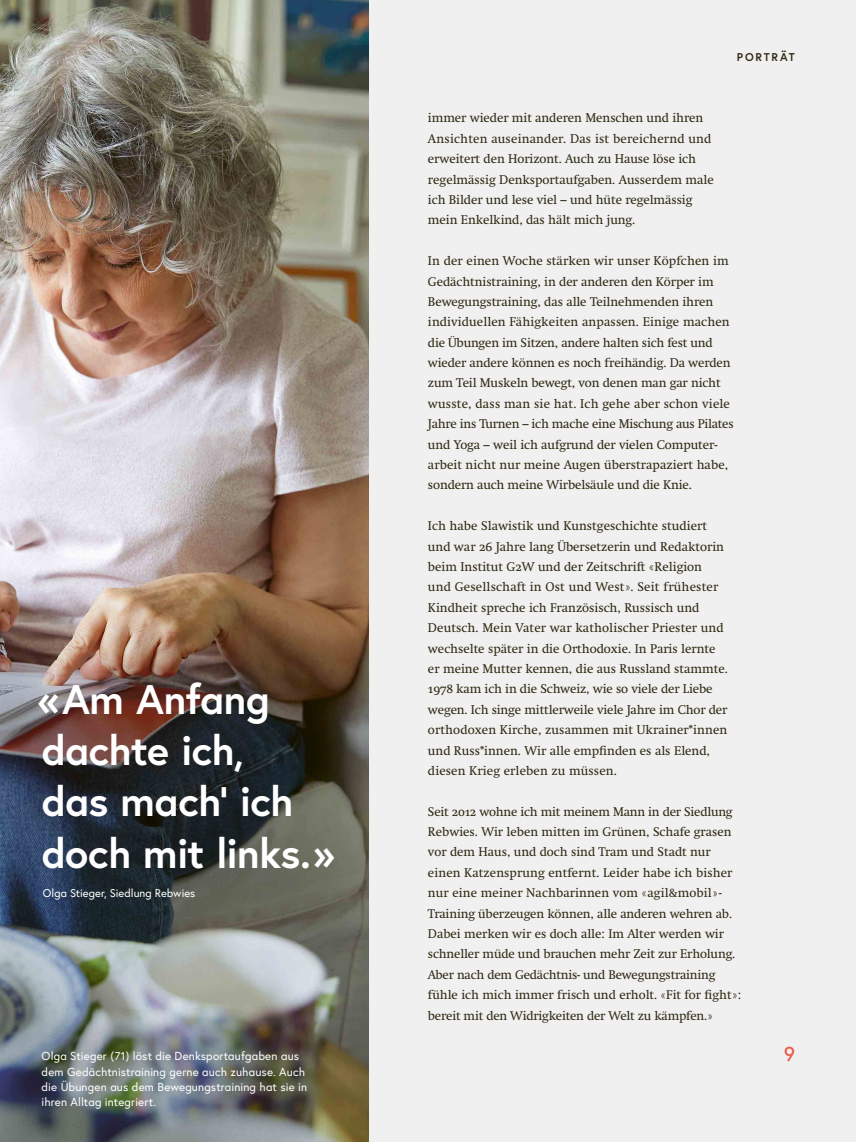
<style>
.page{position:relative;width:856px;height:1142px;background:#fff}
.page>*{position:absolute;margin:0;border:0;box-sizing:border-box;transform-origin:0 0}
.t1{font:700 41.25px/51.2px "Europa";letter-spacing:-.02em;color:#fff}
.t2{font:20px "Europa";color:#ec6453}
.t3{font:12.88px/20.4px "Swift Neue LT Pro";color:#2f2912}
.t4{font:12.75px/20.4px "Swift Neue LT Pro";color:#2f2912}
.t5{font:11.62px/15.2px "Europa";letter-spacing:.01em;color:#fff}
.t6{font:11.25px "Europa";color:#fff}
.t7{font:700 11.25px "Europa";letter-spacing:.16em;color:#2f2912}
.s1{font-size:11.25px}
</style>
<div class="page">
<div style="left:0;top:0;width:856px;height:1141px;background:#f0f0f0"></div>
<img style="left:0;top:0;width:369px;height:1141px">
<h1 class="t1" style="left:38px;top:672px;width:298px">«Am Anfang dachte ich,<br>das mach' ich doch mit links.»</h1>
<p class="t6" style="left:43px;top:885px;width:154px">Olga Stieger, Siedlung Rebwies</p>
<p class="t5" style="left:42px;top:1048px;width:267px">Olga Stieger (<span class="s1">71</span>) löst die Denksportaufgaben aus dem Gedächtnistraining gerne auch zuhause. Auch die Übungen aus dem Bewegungstraining hat sie in ihren Alltag integriert.</p>
<p class="t7" style="left:737px;top:50px;width:59px">PORTRÄT</p>
<p class="t3" style="left:428px;top:108px;width:287px">immer wieder mit anderen Menschen und ihren Ansichten auseinander. Das ist bereichernd und erweitert den Horizont. Auch zu Hause löse ich regelmässig Denksportaufgaben. Ausserdem male ich Bilder und lese viel – und hüte regelmässig mein Enkelkind, das hält mich jung.</p>
<p class="t3" style="left:428px;top:250px;width:307px">In der einen Woche stärken wir unser Köpfchen im Gedächtnistraining, in der anderen den Körper im Bewegungstraining, das alle Teilnehmenden ihren individuellen Fähigkeiten anpassen. Einige machen die Übungen im Sitzen, andere halten sich fest und wieder andere können es noch freihändig. Da werden zum Teil Muskeln bewegt, von denen man gar nicht wusste, dass man sie hat. Ich gehe aber schon viele Jahre ins Turnen – ich mache eine Mischung aus Pilates und Yoga – weil ich aufgrund der vielen Computer&shy;arbeit nicht nur meine Augen überstrapaziert habe, sondern auch meine Wirbelsäule und die Knie.</p>
<p class="t3" style="left:428px;top:515px;width:301px">Ich habe Slawistik und Kunstgeschichte studiert und war 26 Jahre lang Übersetzerin und Redaktorin beim Institut G2W und der Zeitschrift «Religion und Gesellschaft in Ost und West». Seit frühester Kindheit spreche ich Französisch, Russisch und Deutsch. Mein Vater war katholischer Priester und wechselte später in die Orthodoxie. In Paris lernte er meine Mutter kennen, die aus Russland stammte.<br>1978 kam ich in die Schweiz, wie so viele der Liebe wegen. Ich singe mittlerweile viele Jahre im Chor der orthodoxen Kirche, zusammen mit Ukrainer*innen und Russ*innen. Wir alle empfinden es als Elend, diesen Krieg erleben zu müssen.</p>
<p class="t4" style="left:428px;top:800px;width:315px">Seit 2012 wohne ich mit meinem Mann in der Siedlung Rebwies. Wir leben mitten im Grünen, Schafe grasen vor dem Haus, und doch sind Tram und Stadt nur einen Katzensprung entfernt. Leider habe ich bisher nur eine meiner Nachbarinnen vom «agil&amp;mobil»- Training überzeugen können, alle anderen wehren ab.<br>Dabei merken wir es doch alle: Im Alter werden wir schneller müde und brauchen mehr Zeit zur Erholung.<br>Aber nach dem Gedächtnis- und Bewegungstraining fühle ich mich immer frisch und erholt. «Fit for fight»: bereit mit den Widrigkeiten der Welt zu kämpfen.»</p>
<h2 class="t2" style="left:784px;top:1040px;width:12px">9</h2>
</div>
